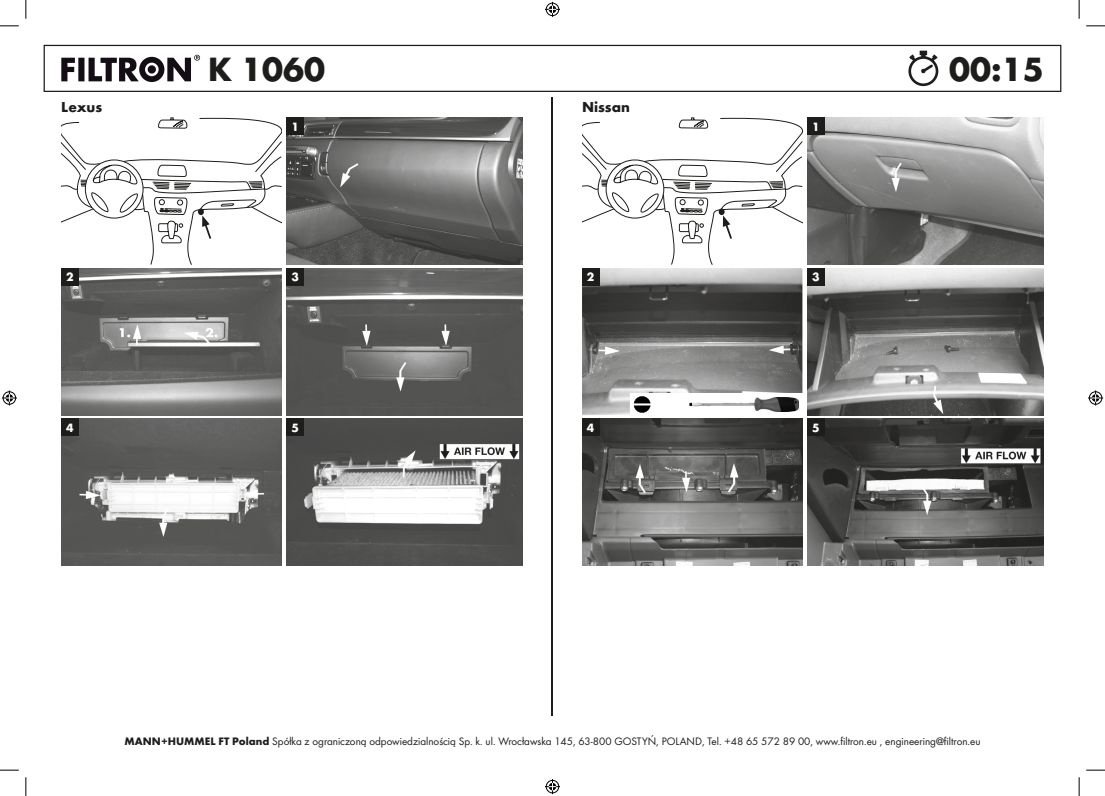
<style>
.page{position:relative;width:1105px;height:796px;background:#fff}
.page>*{position:absolute;margin:0;border:0;box-sizing:border-box;transform-origin:0 0}
.t1{font:700 35px "Futura";color:#1d1d1b}
.t2{font:700 15px "Futura";color:#1d1d1b}
.t3{font:700 12.5px "Futura";color:#fff}
.t4{font:11.25px "Futura Boo";color:#1d1d1b}
.s1{font-family:"Futura";font-weight:700}
</style>
<div class="page">
<svg style="left:44px;top:45px;width:1016px;height:47px"></svg>
<svg style="left:61px;top:55px;width:139px;height:27px"></svg>
<hr style="left:551px;top:97px;width:2px;height:619px;background:#1d1d1b">
<svg style="left:61px;top:118px;width:220px;height:147px"></svg>
<svg style="left:582px;top:118px;width:220px;height:147px"></svg>
<img style="left:287px;top:268px;width:235px;height:147px">
<div style="left:287px;top:268px;width:17px;height:17px;background:#1d1d1b"></div>
<img style="left:807px;top:268px;width:236px;height:147px">
<div style="left:807px;top:268px;width:17px;height:17px;background:#1d1d1b"></div>
<img style="left:287px;top:418px;width:235px;height:147px">
<div style="left:287px;top:418px;width:17px;height:17px;background:#1d1d1b"></div>
<img style="left:807px;top:418px;width:236px;height:147px">
<div style="left:807px;top:418px;width:17px;height:17px;background:#1d1d1b"></div>
<img style="left:287px;top:118px;width:235px;height:147px">
<div style="left:287px;top:118px;width:17px;height:17px;background:#1d1d1b"></div>
<img style="left:807px;top:118px;width:236px;height:147px">
<div style="left:807px;top:118px;width:17px;height:17px;background:#1d1d1b"></div>
<img style="left:61px;top:418px;width:220px;height:147px">
<div style="left:61px;top:418px;width:17px;height:17px;background:#1d1d1b"></div>
<img style="left:582px;top:418px;width:220px;height:147px">
<div style="left:582px;top:418px;width:17px;height:17px;background:#1d1d1b"></div>
<img style="left:61px;top:268px;width:220px;height:147px">
<div style="left:61px;top:268px;width:17px;height:17px;background:#1d1d1b"></div>
<img style="left:582px;top:268px;width:220px;height:147px">
<div style="left:582px;top:268px;width:17px;height:17px;background:#1d1d1b"></div>
<svg style="left:908px;top:51px;width:30px;height:35px"></svg>
<div style="left:629px;top:394px;width:173px;height:21px;background:#fff"></div>
<img style="left:689px;top:397px;width:109px;height:15px">
<svg style="left:633px;top:396px;width:17px;height:17px"></svg>
<svg style="left:0;top:25px;width:19px;height:2px"></svg>
<svg style="left:1086px;top:25px;width:18px;height:2px"></svg>
<svg style="left:0;top:769px;width:19px;height:2px"></svg>
<svg style="left:1086px;top:769px;width:18px;height:2px"></svg>
<svg style="left:25px;top:0;width:2px;height:19px"></svg>
<svg style="left:25px;top:777px;width:2px;height:19px"></svg>
<svg style="left:1078px;top:0;width:1px;height:19px"></svg>
<svg style="left:1078px;top:777px;width:1px;height:19px"></svg>
<svg style="left:545px;top:2px;width:15px;height:15px"></svg>
<svg style="left:545px;top:779px;width:15px;height:15px"></svg>
<svg style="left:2px;top:390px;width:15px;height:15px"></svg>
<svg style="left:1088px;top:390px;width:14px;height:15px"></svg>
<h1 class="t1" style="left:208px;top:44px;width:119px">K 1060</h1>
<h1 class="t1" style="left:948px;top:44px;width:96px">00:15</h1>
<h2 class="t2" style="left:61px;top:96px;width:42px">Lexus</h2>
<h2 class="t2" style="left:582px;top:96px;width:49px">Nissan</h2>
<p class="t3" style="left:291px;top:117px;width:9px">1</p>
<p class="t3" style="left:812px;top:117px;width:9px">1</p>
<p class="t3" style="left:66px;top:268px;width:9px">2</p>
<p class="t3" style="left:586px;top:268px;width:9px">2</p>
<p class="t3" style="left:291px;top:268px;width:9px">3</p>
<p class="t3" style="left:812px;top:268px;width:9px">3</p>
<p class="t3" style="left:66px;top:418px;width:9px">4</p>
<p class="t3" style="left:586px;top:418px;width:9px">4</p>
<p class="t3" style="left:291px;top:418px;width:9px">5</p>
<p class="t3" style="left:812px;top:418px;width:9px">5</p>
<p class="t4" style="left:124px;top:733px;width:857px"><span class="s1">MANN+HUMMEL FT Poland</span> Spółka z ograniczoną odpowiedzialnością Sp. k. ul. Wrocławska 145, 63-800 GOSTYŃ, POLAND, Tel. +48 65 572 89 00, www.filtron.eu , engineering@filtron.eu</p>
</div>
